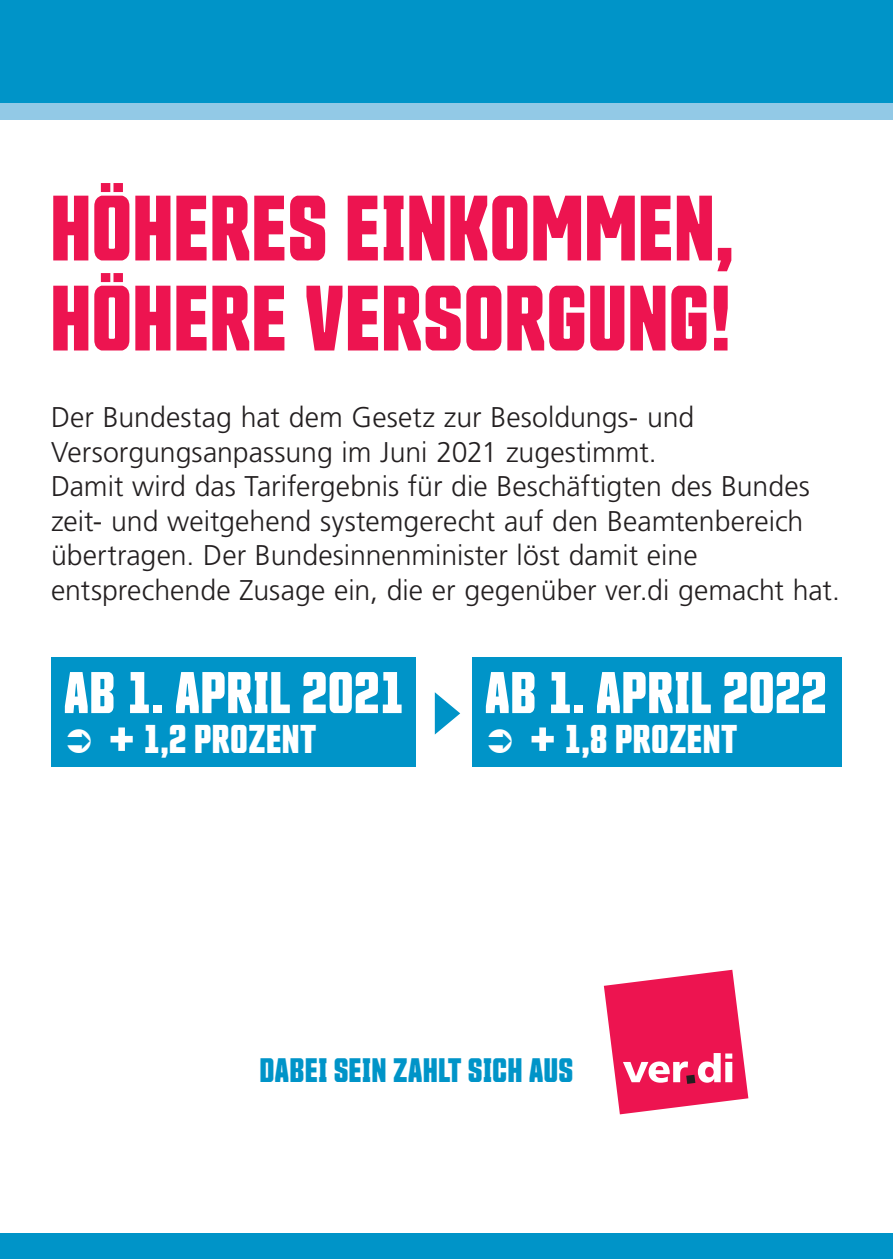
<style>
.page{position:relative;width:893px;height:1259px;background:#fff}
.page>*{position:absolute;margin:0;border:0;box-sizing:border-box;transform-origin:0 0}
.t1{font:700 90px/90px "Countach";letter-spacing:.015em;color:#ed1450}
.t2{font:700 57px "Countach";letter-spacing:.02em;color:#fff}
.t3{font:700 39px "Countach";letter-spacing:.02em;color:#fff}
.t4{font:700 33px "Countach";letter-spacing:.02em;color:#0094c8}
.t5{font:300 28.5px/34.5px "Frutiger LT Pro";color:#231f20}
.s1{font-size:60px}
</style>
<div class="page">
<div style="left:0;top:1233px;width:893px;height:26px;background:#0094c8"></div>
<div style="left:0;top:102px;width:893px;height:17px;background:#92c9e6"></div>
<div style="left:0;top:0;width:893px;height:102px;background:#0094c8"></div>
<svg style="left:604px;top:969px;width:144px;height:145px"></svg>
<svg style="left:435px;top:692px;width:25px;height:42px"></svg>
<div style="left:51px;top:657px;width:364px;height:110px;background:#0094c8"></div>
<div style="left:472px;top:657px;width:370px;height:110px;background:#0094c8"></div>
<h1 class="t1" style="left:51px;top:177px;width:684px">HÖHERES EINKOMMEN,<br>HÖHERE VERSORGUNG!</h1>
<p class="t5" style="left:51px;top:400px;width:790px">Der Bundestag hat dem Gesetz zur Besoldungs- und Versorgungsanpassung im Juni 2021 zugestimmt.<br>Damit wird das Tarifergebnis für die Beschäftigten des Bundes zeit- und weitgehend systemgerecht auf den Beamtenbereich übertragen. Der Bundesinnenminister löst damit eine entsprechende Zusage ein, die er gegenüber ver.di gemacht hat.</p>
<h2 class="t2" style="left:64px;top:656px;width:342px">AB 1. APRIL 2021</h2>
<h3 class="t3" style="left:108px;top:713px;width:209px"><span class="s1">+</span> 1,2 PROZENT</h3>
<h2 class="t2" style="left:485px;top:656px;width:343px">AB 1. APRIL 2022</h2>
<h3 class="t3" style="left:529px;top:713px;width:209px"><span class="s1">+</span> 1,8 PROZENT</h3>
<p class="t4" style="left:260px;top:1049px;width:315px">DABEI SEIN ZAHLT SICH AUS</p>
</div>
